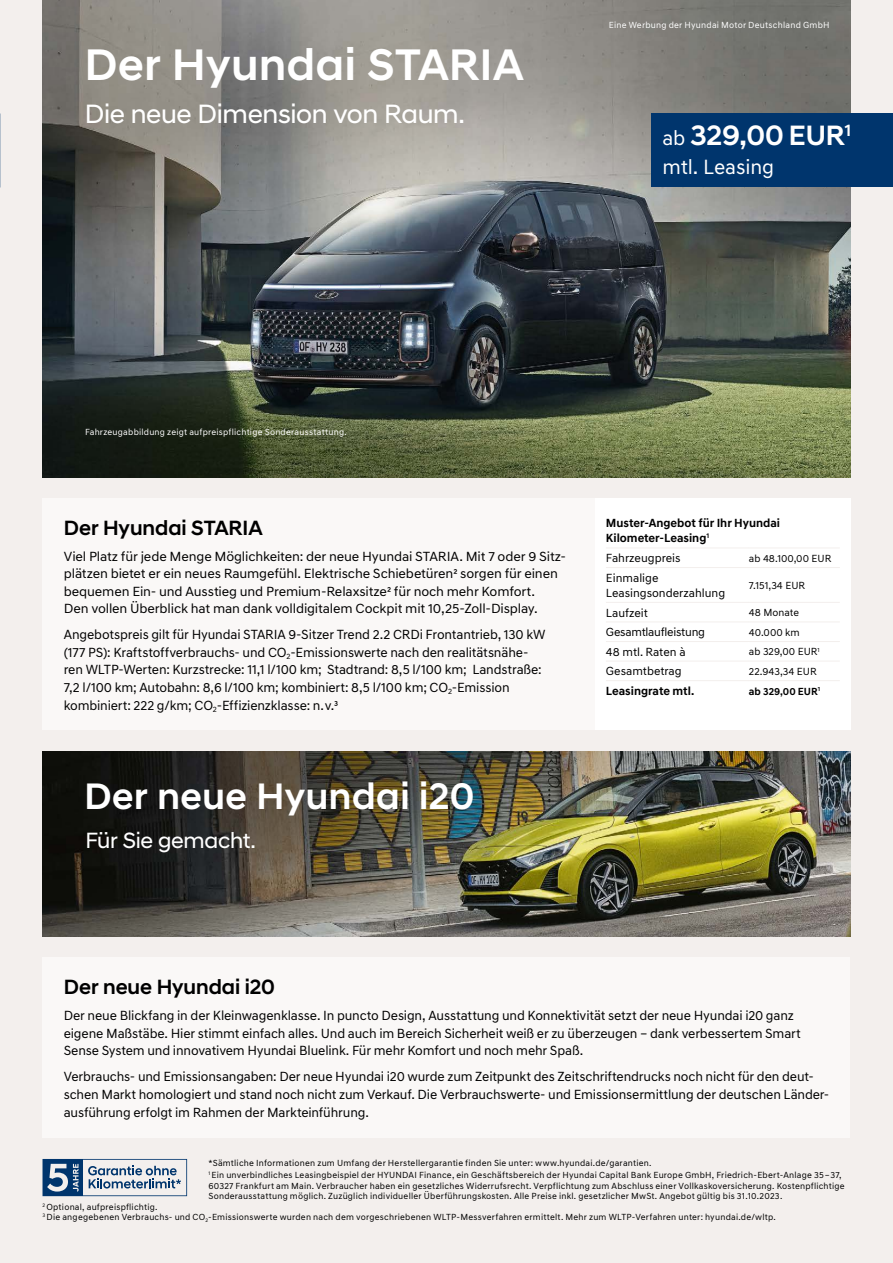
<style>
.page{position:relative;width:893px;height:1263px;background:#f3efed}
.page>*{position:absolute;margin:0;border:0;box-sizing:border-box;transform-origin:0 0}
.t1{font:500 45px "Hyundai Sans Head";letter-spacing:.015em;color:#fff}
.t2{font:500 37.5px "Hyundai Sans Head";letter-spacing:.015em;color:#fff}
.t3{font:500 28.5px "Hyundai Sans Head";letter-spacing:-.005em;color:#fff}
.t4{font:27px "Hyundai Sans Head";letter-spacing:-.015em;color:#fff}
.t5{font:22.5px "Hyundai Sans Head";letter-spacing:-.015em;color:#fff}
.t6{font:500 21px "Hyundai Sans Head";color:#000}
.t7{font:21px "Hyundai Sans Text";letter-spacing:-.005em;color:#fff}
.t8{font:13.5px/17.5px "Hyundai Sans Text";letter-spacing:-.01em;color:#000}
.t9{font:12px/15px "Hyundai Sans Text";color:#000}
.t10{font:700 12px/15px "Hyundai Sans Text";color:#000}
.t11{font:12px "Hyundai Sans Text";letter-spacing:-.02em;color:#000}
.t12{font:10.5px "Hyundai Sans Text";color:#000}
.t13{font:700 10.5px "Hyundai Sans Text";color:#000}
.t14{font:9px/10.5px "Hyundai Sans Text";letter-spacing:.02em;color:#000}
.t15{font:9px "Hyundai Sans Text";letter-spacing:.025em;color:#fff}
.s1{font-family:"Hyundai Sans Text";font-weight:400;font-size:21px}
</style>
<div class="page">
<img style="left:43px;top:751px;width:807px;height:185px">
<img style="left:43px;top:0;width:807px;height:477px">
<div style="left:43px;top:499px;width:807px;height:231px;background:#faf8f7"></div>
<div style="left:595px;top:499px;width:255px;height:231px;background:#fff"></div>
<hr style="left:606px;top:548px;width:143px;height:1px;background:#f3efed">
<hr style="left:749px;top:548px;width:91px;height:1px;background:#f3efed">
<hr style="left:606px;top:567px;width:143px;height:1px;background:#f3efed">
<hr style="left:749px;top:567px;width:91px;height:1px;background:#f3efed">
<hr style="left:606px;top:602px;width:143px;height:1px;background:#f3efed">
<hr style="left:749px;top:602px;width:91px;height:1px;background:#f3efed">
<hr style="left:606px;top:621px;width:143px;height:1px;background:#f3efed">
<hr style="left:749px;top:621px;width:91px;height:1px;background:#f3efed">
<hr style="left:606px;top:680px;width:143px;height:1px;background:#f3efed">
<hr style="left:749px;top:680px;width:91px;height:1px;background:#f3efed">
<hr style="left:606px;top:661px;width:143px;height:1px;background:#f3efed">
<hr style="left:749px;top:661px;width:91px;height:1px;background:#f3efed">
<hr style="left:606px;top:641px;width:143px;height:1px;background:#f3efed">
<hr style="left:749px;top:641px;width:91px;height:1px;background:#f3efed">
<div style="left:43px;top:957px;width:807px;height:181px;background:#faf8f7"></div>
<svg style="left:43px;top:1159px;width:144px;height:37px"></svg>
<div style="left:651px;top:113px;width:242px;height:74px;background:#00356d"></div>
<h1 class="t1" style="left:85px;top:38px;width:440px">Der Hyundai STARIA</h1>
<h3 class="t4" style="left:85px;top:97px;width:382px">Die neue Dimension von Raum.</h3>
<p class="t15" style="left:609px;top:19px;width:222px">Eine Werbung der Hyundai Motor Deutschland GmbH</p>
<h3 class="t3" style="left:662px;top:119px;width:190px"><span class="s1">ab</span> 329,00 EUR<sup>1</sup></h3>
<h3 class="t7" style="left:662px;top:154px;width:113px">mtl. Leasing</h3>
<p class="t15" style="left:85px;top:427px;width:263px">Fahrzeugabbildung zeigt aufpreispflichtige Sonderausstattung.</p>
<h3 class="t6" style="left:64px;top:515px;width:200px">Der Hyundai STARIA</h3>
<p class="t8" style="left:64px;top:547px;width:504px">Viel Platz für jede Menge Möglichkeiten: der neue Hyundai STARIA. Mit 7 oder 9 Sitz&shy;plätzen bietet er ein neues Raumgefühl. Elektrische Schiebetüren2 sorgen für einen bequemen Ein- und Ausstieg und Premium-Relaxsitze2 für noch mehr Komfort.<br>Den vollen Überblick hat man dank volldigitalem Cockpit mit 10,25-Zoll-Display.</p>
<p class="t8" style="left:64px;top:626px;width:483px">Angebotspreis gilt für Hyundai STARIA 9-Sitzer Trend 2.2 CRDi Frontantrieb, 130 kW (177 PS): Kraftstoffverbrauchs- und CO<sub>2</sub>-Emissionswerte nach den realitätsnähe&shy;ren WLTP-Werten: Kurzstrecke: 11,1 l/100 km; Stadtrand: 8,5 l/100 km; Landstraße:<br>7,2 l/100 km; Autobahn: 8,6 l/100 km; kombiniert: 8,5 l/100 km; CO<sub>2</sub>-Emission kombiniert: 222 g/km; CO<sub>2</sub>-Effizienzklasse: n.v.3</p>
<h2 class="t2" style="left:84px;top:773px;width:392px">Der neue Hyundai i20</h2>
<h3 class="t5" style="left:85px;top:827px;width:172px">Für Sie gemacht.</h3>
<p class="t10" style="left:606px;top:516px;width:176px">Muster-Angebot für Ihr Hyundai<br>Kilometer-Leasing<sup>1</sup></p>
<p class="t9" style="left:606px;top:551px;width:76px">Fahrzeugpreis</p>
<p class="t12" style="left:749px;top:552px;width:84px">ab 48.100,00 EUR</p>
<p class="t9" style="left:606px;top:570px;width:121px">Einmalige<br>Leasingsonderzahlung</p>
<p class="t12" style="left:749px;top:579px;width:58px">7.151,34 EUR</p>
<p class="t9" style="left:606px;top:605px;width:44px">Laufzeit</p>
<p class="t12" style="left:749px;top:606px;width:52px">48 Monate</p>
<p class="t11" style="left:606px;top:625px;width:101px">Gesamtlaufleistung</p>
<p class="t12" style="left:749px;top:626px;width:52px">40.000 km</p>
<p class="t9" style="left:606px;top:644px;width:81px">48 mtl. Raten à</p>
<p class="t12" style="left:749px;top:645px;width:72px">ab 329,00 EUR<sup>1</sup></p>
<p class="t9" style="left:606px;top:664px;width:77px">Gesamtbetrag</p>
<p class="t12" style="left:749px;top:665px;width:69px">22.943,34 EUR</p>
<p class="t10" style="left:606px;top:683px;width:90px">Leasingrate mtl.</p>
<p class="t13" style="left:749px;top:684px;width:73px">ab 329,00 EUR<sup>1</sup></p>
<h3 class="t6" style="left:64px;top:974px;width:213px">Der neue Hyundai i20</h3>
<p class="t8" style="left:64px;top:1007px;width:739px">Der neue Blickfang in der Kleinwagenklasse. In puncto Design, Ausstattung und Konnektivität setzt der neue Hyundai i20 ganz eigene Maßstäbe. Hier stimmt einfach alles. Und auch im Bereich Sicherheit weiß er zu überzeugen – dank verbessertem Smart<br>Sense System und innovativem Hyundai Bluelink. Für mehr Komfort und noch mehr Spaß.</p>
<p class="t8" style="left:64px;top:1068px;width:767px">Verbrauchs- und Emissionsangaben: Der neue Hyundai i20 wurde zum Zeitpunkt des Zeitschriftendrucks noch nicht für den deut&shy;schen Markt homologiert und stand noch nicht zum Verkauf. Die Verbrauchswerte- und Emissionsermittlung der deutschen Länder&shy;ausführung erfolgt im Rahmen der Markteinführung.</p>
<p class="t14" style="left:208px;top:1156px;width:635px;line-height:12.6px">*Sämtliche Informationen zum Umfang der Herstellergarantie finden Sie unter: www.hyundai.de/garantien.<br><sup>1</sup> Ein unverbindliches Leasingbeispiel der HYUNDAI Finance, ein Geschäftsbereich der Hyundai Capital Bank Europe GmbH, Friedrich-Ebert-Anlage 35 – 37,</p>
<p class="t14" style="left:208px;top:1180px;width:638px">60327 Frankfurt am Main. Verbraucher haben ein gesetzliches Widerrufsrecht. Verpflichtung zum Abschluss einer Vollkaskoversicherung. Kostenpflichtige<br>Sonderausstattung möglich. Zuzüglich individueller Überführungskosten. Alle Preise inkl. gesetzlicher MwSt. Angebot gültig bis 31.10.2023.</p>
<p class="t14" style="left:43px;top:1201px;width:735px"><sup>2</sup> Optional, aufpreispflichtig.<br><sup>3</sup> Die angegebenen Verbrauchs- und CO<sub>2</sub>-Emissionswerte wurden nach dem vorgeschriebenen WLTP-Messverfahren ermittelt. Mehr zum WLTP-Verfahren unter: hyundai.de/wltp.</p>
</div>
